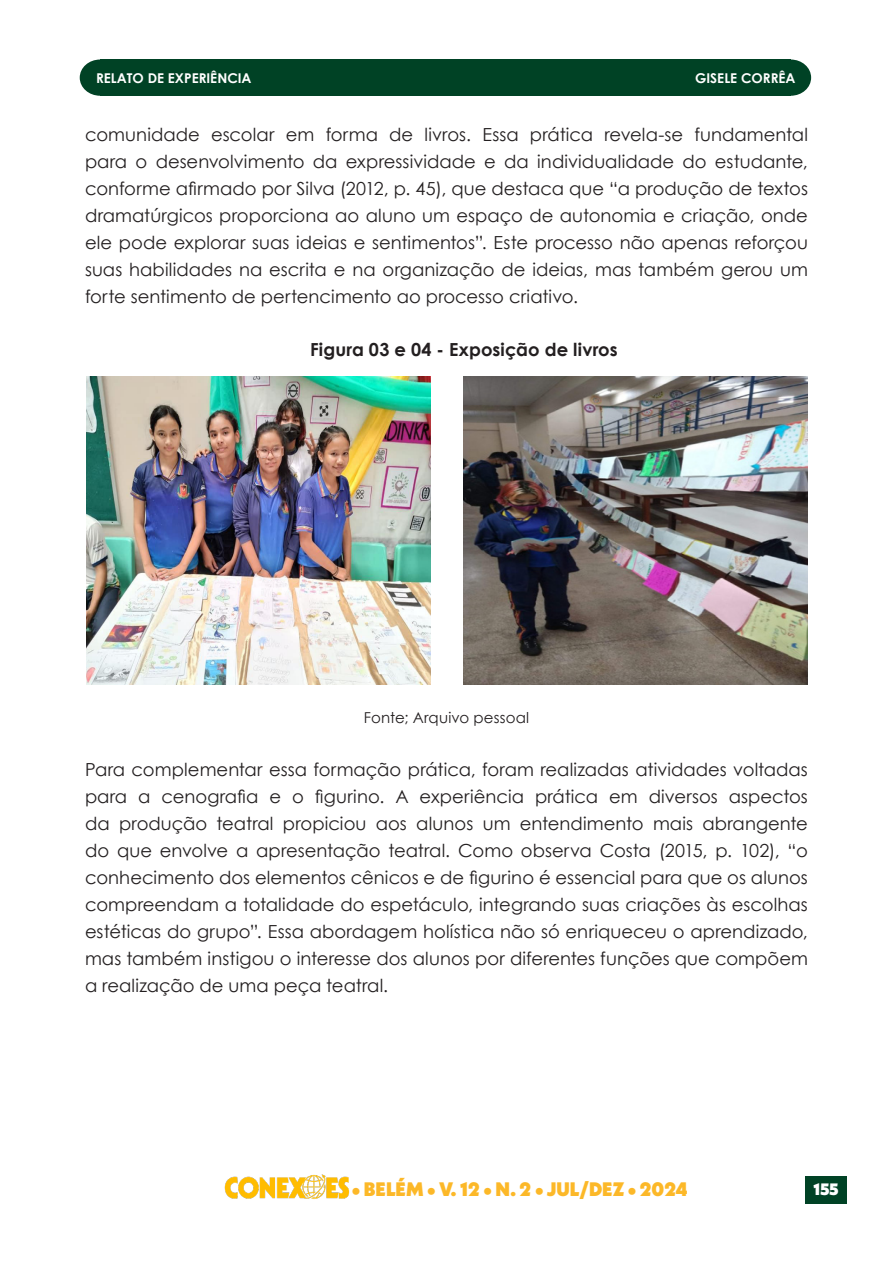
<style>
.page{position:relative;width:893px;height:1263px;background:#fff}
.page>*{position:absolute;margin:0;border:0;box-sizing:border-box;transform-origin:0 0}
.t1{font:900 19.5px "Neue Kabel";color:#fcb828}
.Estilo_de_parágrafo_1{font:18px/27px "Century Gothic";color:#231f20;text-align:justify}
.Estilo_de_parágrafo_1-2{font:700 18px "Century Gothic";letter-spacing:.005em;color:#231f20}
.t2{font:900 16.5px "Neue Kabel";color:#fff}
.Estilo_de_parágrafo_1-3{font:15px "Century Gothic";letter-spacing:.01em;color:#231f20}
.t3{font:700 13.5px "Century Gothic";color:#fff}
</style>
<div class="page">
<div style="left:770px;top:60px;width:41px;height:36px;background:#004225;border-radius:50%"></div>
<div style="left:80px;top:60px;width:40px;height:36px;background:#004225;border-radius:50%"></div>
<div style="left:100px;top:60px;width:691px;height:36px;background:#004225"></div>
<div style="left:805px;top:1176px;width:42px;height:27px;background:#004225"></div>
<img style="left:224px;top:1174px;width:126px;height:25px">
<img style="left:86px;top:376px;width:345px;height:309px">
<img style="left:463px;top:376px;width:345px;height:309px">
<p class="t3" style="left:96px;top:68px;width:157px">RELATO DE EXPERIÊNCIA</p>
<p class="t3" style="left:695px;top:68px;width:102px">GISELE CORRÊA</p>
<p class="Estilo_de_parágrafo_1" style="left:85px;top:121px;width:724px">comunidade escolar em forma de livros. Essa prática revela-se fundamental para o desenvolvimento da expressividade e da individualidade do estudante, conforme afirmado por Silva (2012, p. 45), que destaca que “a produção de textos dramatúrgicos proporciona ao aluno um espaço de autonomia e criação, onde ele pode explorar suas ideias e sentimentos”. Este processo não apenas reforçou suas habilidades na escrita e na organização de ideias, mas também gerou um forte sentimento de pertencimento ao processo criativo.</p>
<p class="Estilo_de_parágrafo_1-2" style="left:310px;top:335px;width:309px">Figura 03 e 04 - Exposição de livros</p>
<p class="Estilo_de_parágrafo_1-3" style="left:364px;top:707px;width:167px">Fonte; Arquivo pessoal</p>
<p class="Estilo_de_parágrafo_1" style="left:85px;top:755px;width:724px">Para complementar essa formação prática, foram realizadas atividades voltadas para a cenografia e o figurino. A experiência prática em diversos aspectos da produção teatral propiciou aos alunos um entendimento mais abrangente do que envolve a apresentação teatral. Como observa Costa (2015, p. 102), “o conhecimento dos elementos cênicos e de figurino é essencial para que os alunos compreendam a totalidade do espetáculo, integrando suas criações às escolhas estéticas do grupo”. Essa abordagem holística não só enriqueceu o aprendizado, mas também instigou o interesse dos alunos por diferentes funções que compõem a realização de uma peça teatral.</p>
<p class="t1" style="left:352px;top:1176px;width:338px">• BELÉM • V. 12 • N. 2 • JUL/DEZ • 2024</p>
<p class="t2" style="left:820px;top:1179px;width:20px">55</p>
<p class="t2" style="left:815px;top:1179px;width:22px">1 5</p>
</div>
